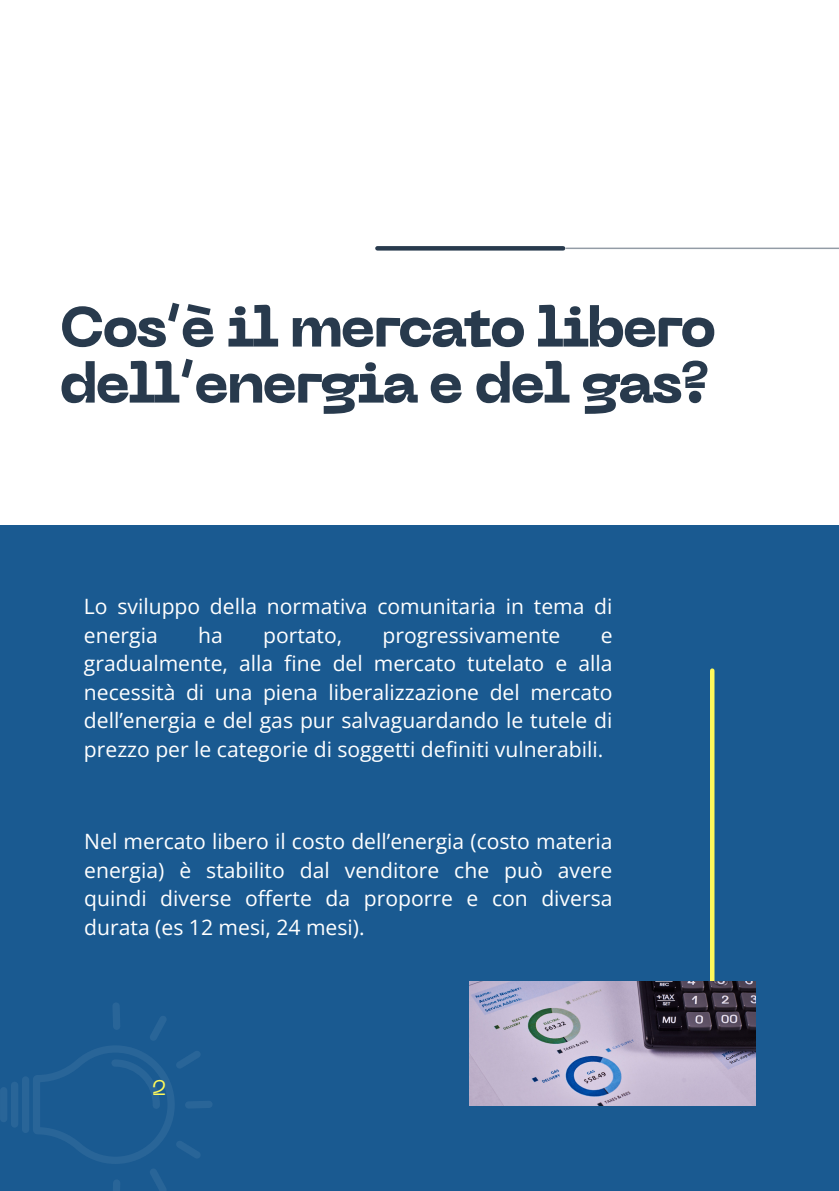
<style>
.page{position:relative;width:839px;height:1191px;background:#fff}
.page>*{position:absolute;margin:0;border:0;box-sizing:border-box;transform-origin:0 0}
.t1{font:800 56.4px/56px "PP Neue Machina";letter-spacing:-.05em;color:#283a4d}
.t2{font:21.2px/28.4px "Open Sans";color:#fff;text-align:justify}
.t3{font:21.2px "PP Neue Machina";color:#fff95a}
</style>
<div class="page">
<div style="left:0;top:0;width:838px;height:1191px;background:#1a5a91"></div>
<div style="left:0;top:0;width:838px;height:525px;background:#fff"></div>
<div style="left:377px;top:246px;width:186px;height:5px;background:#283a4d"></div>
<hr style="left:566px;top:248px;width:272px;height:1px;background:#283a4d">
<hr style="left:710px;top:671px;width:4px;height:376px;background:#fff95a">
<img style="left:469px;top:981px;width:286px;height:125px">
<div style="left:22px;top:1076px;width:7px;height:57px;background:#296598;border-radius:4px"></div>
<div style="left:11px;top:1082px;width:7px;height:46px;background:#296598;border-radius:4px"></div>
<div style="left:0;top:1087px;width:7px;height:35px;background:#296598;border-radius:4px"></div>
<svg style="left:33px;top:1003px;width:179px;height:188px"></svg>
<h1 class="t1" style="left:59px;top:304px;width:658px">Cos’è il mercato libero dell’energia e del gas?</h1>
<p class="t2" style="left:84px;top:592px;width:530px">Lo sviluppo della normativa comunitaria in tema di energia</p>
<p class="t2" style="left:198px;top:620px;width:26px">ha</p>
<p class="t2" style="left:263px;top:620px;width:81px">portato,</p>
<p class="t2" style="left:382px;top:620px;width:179px">progressivamente</p>
<p class="t2" style="left:84px;top:620px;width:530px;text-indent:516px">e gradualmente, alla fine del mercato tutelato e alla necessità di una piena liberalizzazione del mercato dell’energia e del gas pur salvaguardando le tutele di prezzo per le categorie di soggetti definiti vulnerabili.</p>
<p class="t2" style="left:84px;top:827px;width:529px">Nel mercato libero il costo dell’energia (costo materia energia) è stabilito dal venditore che può avere quindi diverse offerte da proporre e con diversa durata (es 12 mesi, 24 mesi).</p>
<p class="t3" style="left:152px;top:1080px;width:16px">2</p>
</div>
